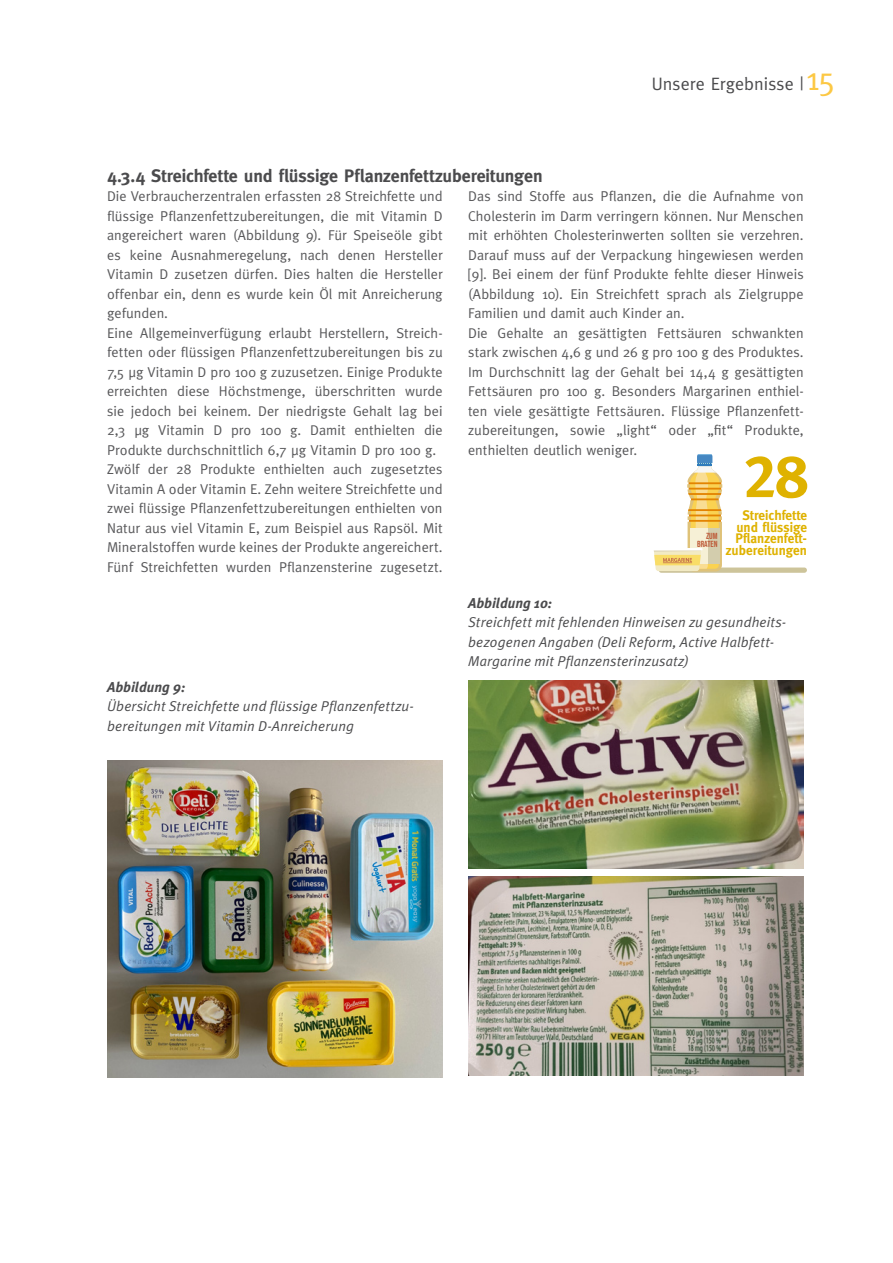
<style>
.page{position:relative;width:893px;height:1263px;background:#fff}
.page>*{position:absolute;margin:0;border:0;box-sizing:border-box;transform-origin:0 0}
.t1{font:60.15px "Meta Plus Bold Caps";color:#dfb200}
.t2{font:700 18px "Meta";letter-spacing:-.005em;color:#4b4b4d}
.t3{font:18px "Meta";letter-spacing:.005em;color:#4b4b4d}
.t4{font:14.25px/19.5px "Meta";letter-spacing:.005em;color:#58585a}
.t5{font:italic 14.25px/19.5px "Meta Plus Normal";letter-spacing:.01em;color:#4b4b4d}
.t6{font:italic 700 14.25px "Meta Plus";color:#4b4b4d}
.t7{font:700 13.8px/11.9px "Meta";color:#dfb200;text-align:right}
.t8{font:8.85px/7.9px "Bebas Neue Rounded";color:#bd5937;text-align:right}
.s1{font-size:33px;color:#fcc844}
</style>
<div class="page">
<img style="left:107px;top:760px;width:336px;height:317px">
<img style="left:468px;top:680px;width:336px;height:188px">
<img style="left:468px;top:876px;width:336px;height:200px">
<svg style="left:654px;top:454px;width:153px;height:119px"></svg>
<p class="t3" style="left:652px;top:74px;width:185px">Unsere Ergebnisse | <span class="s1">15</span></p>
<p class="t2" style="left:107px;top:165px;width:437px">4.3.4 Streichfette und flüssige Pflanzenfettzubereitungen</p>
<p class="t4" style="left:107px;top:187px;width:337px">Die Verbraucherzentralen erfassten 28 Streichfette und flüssige Pflanzenfettzubereitungen, die mit Vitamin D angereichert waren (Abbildung 9). Für Speiseöle gibt es keine Ausnahmeregelung, nach denen Hersteller Vitamin D zusetzen dürfen. Dies halten die Hersteller offenbar ein, denn es wurde kein Öl mit Anreicherung gefunden.<br>Eine Allgemeinverfügung erlaubt Herstellern, Streich&shy;fetten oder flüssigen Pflanzenfettzubereitungen bis zu 7,5 μg Vitamin D pro 100 g zuzusetzen. Einige Produkte erreichten diese Höchstmenge, überschritten wurde sie jedoch bei keinem. Der niedrigste Gehalt lag bei 2,3 μg Vitamin D pro 100 g. Damit enthielten die Produkte durchschnittlich 6,7 μg Vitamin D pro 100 g.<br>Zwölf der 28 Produkte enthielten auch zugesetztes Vitamin A oder Vitamin E. Zehn weitere Streichfette und zwei flüssige Pflanzenfettzubereitungen enthielten von Natur aus viel Vitamin E, zum Beispiel aus Rapsöl. Mit Mineralstoffen wurde keines der Produkte angereichert.<br>Fünf Streichfetten wurden Pflanzensterine zugesetzt.</p>
<p class="t4" style="left:468px;top:186px;width:337px">Das sind Stoffe aus Pflanzen, die die Aufnahme von Cholesterin im Darm verringern können. Nur Menschen mit erhöhten Cholesterinwerten sollten sie verzehren.<br>Darauf muss auf der Verpackung hingewiesen werden [9]. Bei einem der fünf Produkte fehlte dieser Hinweis (Abbildung 10). Ein Streichfett sprach als Zielgruppe Familien und damit auch Kinder an.<br>Die Gehalte an gesättigten Fettsäuren schwankten stark zwischen 4,6 g und 26 g pro 100 g des Produktes.<br>Im Durchschnitt lag der Gehalt bei 14,4 g gesättigten Fettsäuren pro 100 g. Besonders Margarinen enthiel&shy;ten viele gesättigte Fettsäuren. Flüssige Pflanzenfett&shy;zubereitungen, sowie „light“ oder „fit“ Produkte, enthielten deutlich weniger.</p>
<h1 class="t1" style="left:744px;top:441px;width:66px">28</h1>
<p class="t7" style="left:726px;top:509px;width:83px">Streichfette und flüssige<br>Pflanzenfett&shy;zubereitungen</p>
<p class="t8" style="left:697px;top:532px;width:22px">ZUM<br>BRATEN</p>
<p class="t6" style="left:107px;top:678px;width:80px">Abbildung 9:</p>
<p class="t5" style="left:107px;top:696px;width:308px">Übersicht Streichfette und flüssige Pflanzenfettzu&shy;bereitungen mit Vitamin D-Anreicherung</p>
<p class="t6" style="left:468px;top:594px;width:86px">Abbildung 10:</p>
<p class="t5" style="left:468px;top:612px;width:319px">Streichfett mit fehlenden Hinweisen zu gesundheits&shy;bezogenen Angaben (Deli Reform, Active Halbfett-<br>Margarine mit Pflanzensterinzusatz)</p>
</div>
